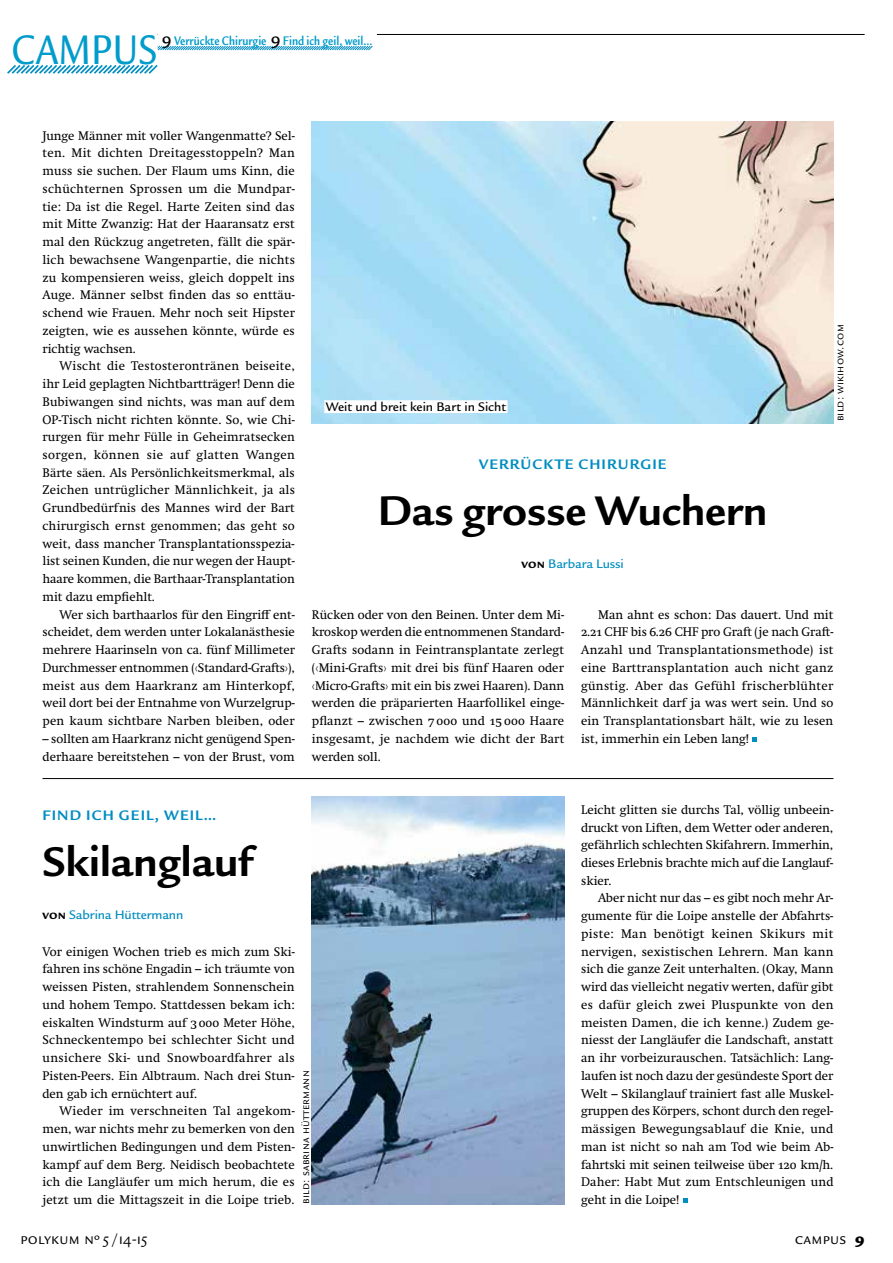
<style>
.page{position:relative;width:893px;height:1263px;background:#fff}
.page>*{position:absolute;margin:0;border:0;box-sizing:border-box;transform-origin:0 0}
.t1{font:700 45px "Legacy Sans ITC Std";color:#000}
.t2{font:500 condensed 45px "Legacy Sans ITC Std";letter-spacing:-.005em;color:#009ccb}
.t3{font:16.5px "Legacy Sans ITC Std";letter-spacing:.02em;color:#000}
.t4{font:700 15px "Legacy Sans ITC Std";letter-spacing:.18em;color:#008dc1}
.t5{font:700 condensed 13.5px "Legacy Sans ITC Std";color:#009ccb}
.t6{font:500 13.5px "Legacy Sans ITC Std";letter-spacing:-.01em;color:#008dc1}
.t7{font:500 13.5px "Legacy Sans ITC Std";color:#000}
.t8{font:12.75px/17.7px "Swift Neue LT Pro";letter-spacing:.005em;color:#000;text-align:justify}
.t9{font:12px "Legacy Sans ITC Std";letter-spacing:.02em;color:#000}
.s1{font-weight:500;font-stretch:normal;font-size:18.75px;color:#000}
.s2{font-weight:700;color:#000}
.s3{font-weight:900}
</style>
<div class="page">
<svg style="left:683px;top:1198px;width:5px;height:5px"></svg>
<img style="left:312px;top:796px;width:252px;height:408px">
<hr style="left:43px;top:778px;width:790px;height:1px;background:#000">
<svg style="left:752px;top:737px;width:5px;height:5px"></svg>
<img style="left:312px;top:122px;width:521px;height:301px">
<div style="left:324px;top:400px;width:183px;height:13px;background:#fff"></div>
<hr style="left:20px;top:34px;width:845px;height:1px;background:#000">
<div style="left:158px;top:32px;width:219px;height:15px;background:#fff"></div>
<svg style="left:158px;top:45px;width:215px;height:6px"></svg>
<div style="left:11px;top:19px;width:147px;height:45px;background:#fff"></div>
<svg style="left:7px;top:65px;width:151px;height:9px"></svg>
<h1 class="t2" style="left:11px;top:24px;width:143px">CAMPUS</h1>
<p class="t5" style="left:162px;top:33px;width:212px"><span class="s1">9</span> Verrückte Chirurgie <span class="s1">9</span> Find ich geil, weil...</p>
<p class="t8" style="left:43px;top:126px;width:254px">Junge Männer mit voller Wangenmatte? Sel&shy;ten. Mit dichten Dreitagesstoppeln? Man muss sie suchen. Der Flaum ums Kinn, die schüchternen Sprossen um die Mundpar&shy;tie: Da ist die Regel. Harte Zeiten sind das mit Mitte Zwanzig: Hat der Haaransatz erst mal den Rückzug angetreten, fällt die spär&shy;lich bewachsene Wangenpartie, die nichts zu kompensieren weiss, gleich doppelt ins Auge. Männer selbst finden das so enttäu&shy;schend wie Frauen. Mehr noch seit Hipster zeigten, wie es aussehen könnte, würde es richtig wachsen.</p>
<p class="t8" style="left:43px;top:357px;width:254px;text-indent:17px">Wischt die Testosterontränen beiseite, ihr Leid geplagten Nichtbartträger! Denn die Bubiwangen sind nichts, was man auf dem OP-Tisch nicht richten könnte. So, wie Chi&shy;rurgen für mehr Fülle in Geheimratsecken sorgen, können sie auf glatten Wangen Bärte säen. Als Persönlichkeitsmerkmal, als Zeichen untrüglicher Männlichkeit, ja als Grundbedürfnis des Mannes wird der Bart chirurgisch ernst genommen; das geht so weit, dass mancher Transplantationsspezia&shy;list seinen Kunden, die nur wegen der Haupt&shy;haare kommen, die Barthaar-Transplantation mit dazu empfiehlt.</p>
<p class="t8" style="left:43px;top:605px;width:254px;text-indent:17px">Wer sich barthaarlos für den Eingriff ent&shy;scheidet, dem werden unter Lokalanästhesie mehrere Haarinseln von ca. fünf Millimeter Durchmesser entnommen (‹Standard-Grafts›), meist aus dem Haarkranz am Hinterkopf, weil dort bei der Entnahme von Wurzelgrup&shy;pen kaum sichtbare Narben bleiben, oder</p>
<p class="t8" style="left:43px;top:729px;width:254px">– sollten am Haarkranz nicht genügend Spen&shy;derhaare bereitstehen – von der Brust, vom</p>
<p class="t7" style="left:326px;top:399px;width:182px">Weit und breit kein Bart in Sicht</p>
<p class="t4" style="left:479px;top:456px;width:76px">Verrückte</p>
<p class="t4" style="left:578px;top:456px;width:88px">Chirurgie</p>
<h1 class="t1" style="left:378px;top:484px;width:391px">Das grosse Wuchern</h1>
<p class="t6" style="left:521px;top:556px;width:104px"><span class="s2">Von</span> Barbara Lussi</p>
<p class="t9" style="left:833px;top:421px;width:98px;rotate:-90deg">bild: wikihow.com</p>
<p class="t8" style="left:312px;top:605px;width:254px">Rücken oder von den Beinen. Unter dem Mi&shy;kroskop werden die entnommenen Standard-Grafts sodann in Feintransplantate zerlegt (‹Mini-Grafts› mit drei bis fünf Haaren oder ‹Micro-Grafts› mit ein bis zwei Haaren). Dann werden die präparierten Haarfollikel einge&shy;pflanzt – zwischen 7 000 und 15 000 Haare insgesamt, je nachdem wie dicht der Bart werden soll.</p>
<p class="t8" style="left:581px;top:605px;width:254px;text-indent:17px">Man ahnt es schon: Das dauert. Und mit 2.21 CHF bis 6.26 CHF pro Graft (je nach Graft-Anzahl und Transplantationsmethode) ist eine Barttransplantation auch nicht ganz günstig. Aber das Gefühl frischerblühter Männlichkeit darf ja was wert sein. Und so ein Transplantationsbart hält, wie zu lesen ist, immerhin ein Leben lang!</p>
<p class="t4" style="left:43px;top:807px;width:175px">Find ich geil, weil…</p>
<h1 class="t1" style="left:43px;top:835px;width:212px">Skilanglauf</h1>
<p class="t6" style="left:43px;top:907px;width:142px"><span class="s2">Von</span> Sabrina Hüttermann</p>
<p class="t8" style="left:43px;top:942px;width:254px">Vor einigen Wochen trieb es mich zum Ski&shy;fahren ins schöne Engadin – ich träumte von weissen Pisten, strahlendem Sonnenschein und hohem Tempo. Stattdessen bekam ich: eiskalten Windsturm auf 3000 Meter Höhe, Schneckentempo bei schlechter Sicht und unsichere Ski- und Snowboardfahrer als Pisten-Peers. Ein Albtraum. Nach drei Stun&shy;den gab ich ernüchtert auf.</p>
<p class="t8" style="left:43px;top:1102px;width:254px;text-indent:17px">Wieder im verschneiten Tal angekom&shy;men, war nichts mehr zu bemerken von den unwirtlichen Bedingungen und dem Pisten&shy;kampf auf dem Berg. Neidisch beobachtete ich die Langläufer um mich herum, die es jetzt um die Mittagszeit in die Loipe trieb.</p>
<p class="t9" style="left:298px;top:1204px;width:135px;rotate:-90deg">Bild: Sabrina H üttermann</p>
<p class="t8" style="left:581px;top:800px;width:254px">Leicht glitten sie durchs Tal, völlig unbeein&shy;druckt von Liften, dem Wetter oder anderen, gefährlich schlechten Skifahrern. Immerhin, dieses Erlebnis brachte mich auf die Langlauf&shy;skier.</p>
<p class="t8" style="left:581px;top:889px;width:254px;text-indent:17px">Aber nicht nur das – es gibt noch mehr Ar&shy;gumente für die Loipe anstelle der Abfahrts&shy;piste: Man benötigt keinen Skikurs mit nervigen, sexistischen Lehrern. Man kann sich die ganze Zeit unterhalten. (Okay, Mann wird das vielleicht negativ werten, dafür gibt es dafür gleich zwei Pluspunkte von den meisten Damen, die ich kenne.) Zudem ge&shy;niesst der Langläufer die Landschaft, anstatt an ihr vorbeizurauschen. Tatsächlich: Lang&shy;laufen ist noch dazu der gesündeste Sport der Welt – Skilanglauf trainiert fast alle Muskel&shy;gruppen des Körpers, schont durch den regel&shy;mässigen Bewegungsablauf die Knie, und man ist nicht so nah am Tod wie beim Ab&shy;fahrtski mit seinen teilweise über 120 km/h.<br>Daher: Habt Mut zum Entschleunigen und geht in die Loipe!</p>
<p class="t3" style="left:20px;top:1229px;width:129px">polykum Nº5 /14-15</p>
<p class="t3" style="left:795px;top:1229px;width:71px">Campus <span class="s3">9</span></p>
</div>
